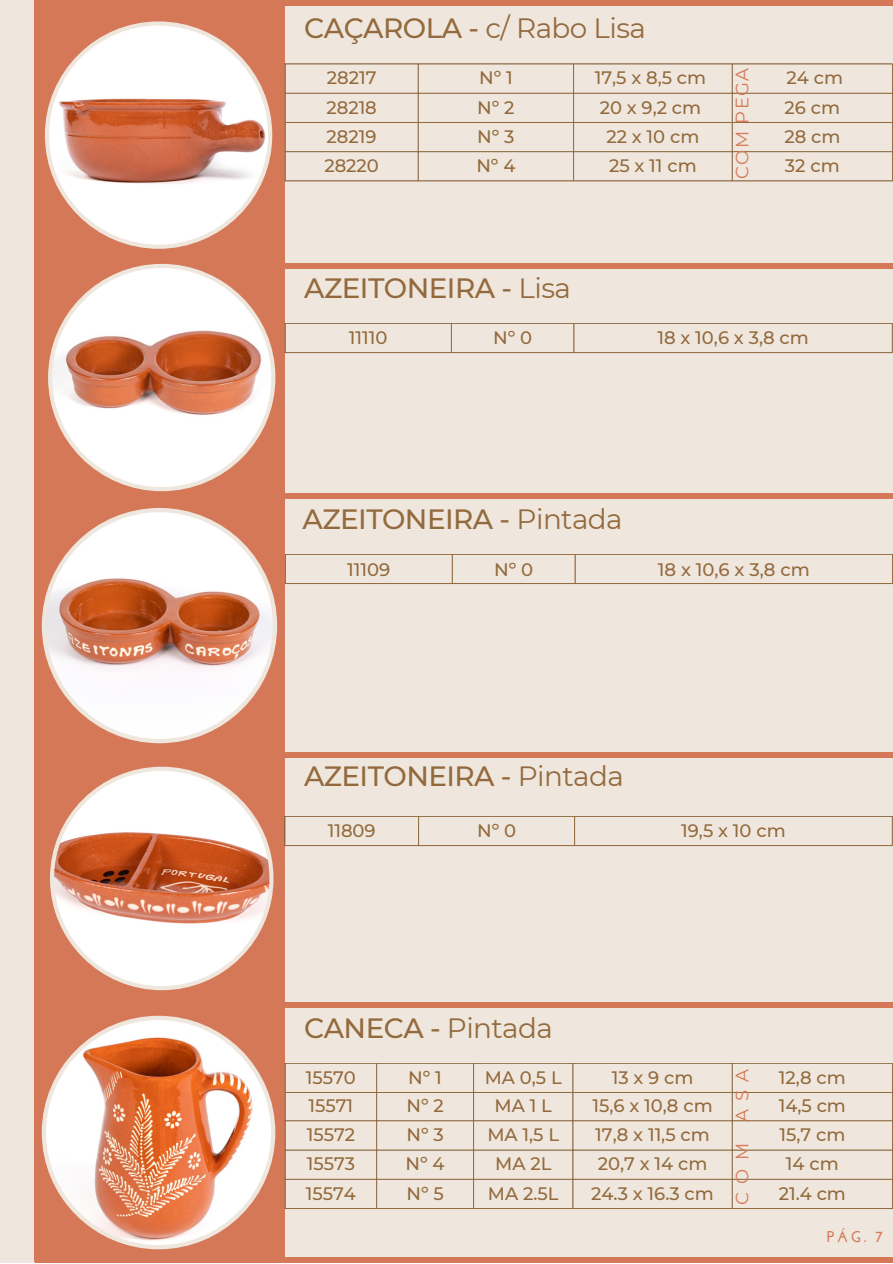
<style>
.page{position:relative;width:893px;height:1264px;background:#fff}
.page>*{position:absolute;margin:0;border:0;box-sizing:border-box;transform-origin:0 0}
.t1{font:500 27.9px "Montserrat";letter-spacing:-.02em;color:#936a3d}
.t2{font:27.9px "Montserrat";letter-spacing:-.02em;color:#936a3d}
.t3{font:500 18px "Montserrat";color:#936a3d}
.t4{font:18px "Montserrat";letter-spacing:.075em;color:#d47857}
.t5{font:700 15.6px "Josefin Sans";color:#d47857}
.s1{font-weight:500}
.s2{font-weight:400}
</style>
<div class="page">
<div style="left:0;top:0;width:892px;height:1262px;background:#efe7dd"></div>
<div style="left:44px;top:263px;width:848px;height:6px;background:#d47857"></div>
<div style="left:36px;top:1256px;width:856px;height:6px;background:#d47857"></div>
<div style="left:34px;top:0;width:251px;height:1262px;background:#d47857"></div>
<svg style="left:45px;top:21px;width:227px;height:228px"></svg>
<svg style="left:42px;top:1015px;width:233px;height:234px"></svg>
<hr style="left:285px;top:64px;width:1px;height:117px;background:#936a3d">
<hr style="left:418px;top:64px;width:1px;height:117px;background:#936a3d">
<hr style="left:573px;top:64px;width:1px;height:117px;background:#936a3d">
<hr style="left:731px;top:64px;width:1px;height:117px;background:#936a3d">
<hr style="left:892px;top:64px;width:1px;height:117px;background:#936a3d">
<hr style="left:285px;top:64px;width:607px;height:1px;background:#936a3d">
<hr style="left:285px;top:93px;width:607px;height:1px;background:#936a3d">
<hr style="left:285px;top:122px;width:607px;height:1px;background:#936a3d">
<hr style="left:285px;top:151px;width:607px;height:1px;background:#936a3d">
<hr style="left:285px;top:181px;width:607px;height:1px;background:#936a3d">
<hr style="left:285px;top:1063px;width:1px;height:145px;background:#936a3d">
<hr style="left:376px;top:1063px;width:1px;height:145px;background:#936a3d">
<hr style="left:473px;top:1063px;width:1px;height:145px;background:#936a3d">
<hr style="left:572px;top:1063px;width:1px;height:145px;background:#936a3d">
<hr style="left:731px;top:1063px;width:1px;height:145px;background:#936a3d">
<hr style="left:892px;top:1063px;width:1px;height:145px;background:#936a3d">
<hr style="left:285px;top:1063px;width:607px;height:1px;background:#936a3d">
<hr style="left:285px;top:1092px;width:607px;height:1px;background:#936a3d">
<hr style="left:285px;top:1120px;width:607px;height:1px;background:#936a3d">
<hr style="left:285px;top:1149px;width:607px;height:1px;background:#936a3d">
<hr style="left:285px;top:1178px;width:607px;height:1px;background:#936a3d">
<hr style="left:285px;top:1208px;width:607px;height:1px;background:#936a3d">
<div style="left:36px;top:0;width:856px;height:6px;background:#d47857"></div>
<div style="left:40px;top:493px;width:852px;height:6px;background:#d47857"></div>
<div style="left:36px;top:1002px;width:856px;height:6px;background:#d47857"></div>
<div style="left:40px;top:752px;width:852px;height:5px;background:#d47857"></div>
<svg style="left:48px;top:264px;width:227px;height:227px"></svg>
<svg style="left:285px;top:324px;width:1px;height:28px"></svg>
<svg style="left:451px;top:324px;width:1px;height:28px"></svg>
<svg style="left:573px;top:324px;width:1px;height:28px"></svg>
<svg style="left:891px;top:324px;width:1px;height:28px"></svg>
<hr style="left:285px;top:323px;width:607px;height:1px;background:#936a3d">
<hr style="left:285px;top:352px;width:607px;height:1px;background:#936a3d">
<svg style="left:42px;top:508px;width:235px;height:235px"></svg>
<svg style="left:285px;top:554px;width:608px;height:30px"></svg>
<hr style="left:285px;top:554px;width:607px;height:1px;background:#936a3d">
<hr style="left:285px;top:583px;width:607px;height:1px;background:#936a3d">
<svg style="left:50px;top:766px;width:223px;height:224px"></svg>
<svg style="left:285px;top:817px;width:1px;height:28px"></svg>
<svg style="left:418px;top:817px;width:1px;height:28px"></svg>
<svg style="left:574px;top:817px;width:1px;height:28px"></svg>
<svg style="left:891px;top:817px;width:1px;height:28px"></svg>
<hr style="left:285px;top:816px;width:607px;height:1px;background:#936a3d">
<hr style="left:285px;top:845px;width:607px;height:1px;background:#936a3d">
<h1 class="t2" style="left:304px;top:11px;width:343px"><span class="s1">CAÇAROLA -</span> c/ Rabo Lisa</h1>
<p class="t4" style="left:731px;top:179px;width:113px;rotate:-90deg">COM PEGA</p>
<p class="t3" style="left:327px;top:67px;width:51px">28217</p>
<p class="t3" style="left:479px;top:67px;width:35px">Nº 1</p>
<p class="t3" style="left:594px;top:67px;width:113px">17,5 x 8,5 cm</p>
<p class="t3" style="left:786px;top:67px;width:58px">24 cm</p>
<p class="t3" style="left:326px;top:96px;width:52px">28218</p>
<p class="t3" style="left:477px;top:96px;width:39px">Nº 2</p>
<p class="t3" style="left:599px;top:96px;width:103px">20 x 9,2 cm</p>
<p class="t3" style="left:784px;top:96px;width:57px">26 cm</p>
<p class="t3" style="left:326px;top:125px;width:51px">28219</p>
<p class="t3" style="left:477px;top:125px;width:39px">Nº 3</p>
<p class="t3" style="left:606px;top:125px;width:95px">22 x 10 cm</p>
<p class="t3" style="left:784px;top:125px;width:58px">28 cm</p>
<p class="t3" style="left:324px;top:155px;width:56px">28220</p>
<p class="t3" style="left:476px;top:155px;width:40px">Nº 4</p>
<p class="t3" style="left:609px;top:155px;width:89px">25 x 11 cm</p>
<p class="t3" style="left:784px;top:155px;width:56px">32 cm</p>
<h1 class="t1" style="left:304px;top:270px;width:268px">AZEITONEIRA - <span class="s2">Lisa</span></h1>
<p class="t3" style="left:349px;top:326px;width:40px">11110</p>
<p class="t3" style="left:493px;top:326px;width:40px">Nº 0</p>
<p class="t3" style="left:657px;top:326px;width:153px">18 x 10,6 x 3,8 cm</p>
<h1 class="t1" style="left:302px;top:502px;width:321px">AZEITONEIRA - <span class="s2">Pintada</span></h1>
<p class="t3" style="left:347px;top:558px;width:45px">11109</p>
<p class="t3" style="left:494px;top:558px;width:41px">Nº 0</p>
<p class="t3" style="left:657px;top:558px;width:153px">18 x 10,6 x 3,8 cm</p>
<h1 class="t1" style="left:304px;top:759px;width:321px">AZEITONEIRA - <span class="s2">Pintada</span></h1>
<p class="t3" style="left:328px;top:819px;width:49px">11809</p>
<p class="t3" style="left:477px;top:819px;width:40px">Nº 0</p>
<p class="t3" style="left:681px;top:819px;width:106px">19,5 x 10 cm</p>
<h1 class="t1" style="left:304px;top:1010px;width:250px">CANECA - <span class="s2">Pintada</span></h1>
<p class="t3" style="left:306px;top:1066px;width:52px">15570</p>
<p class="t3" style="left:408px;top:1066px;width:35px">Nº 1</p>
<p class="t3" style="left:484px;top:1066px;width:79px">MA 0,5 L</p>
<p class="t3" style="left:611px;top:1066px;width:83px">13x9cm</p>
<p class="t3" style="left:778px;top:1066px;width:68px">12,8 cm</p>
<p class="t3" style="left:308px;top:1094px;width:46px">15571</p>
<p class="t3" style="left:406px;top:1094px;width:39px">Nº 2</p>
<p class="t3" style="left:494px;top:1094px;width:59px">MA1L</p>
<p class="t3" style="left:592px;top:1094px;width:122px">15,6 x 10,8 cm</p>
<p class="t3" style="left:778px;top:1094px;width:69px">14,5 cm</p>
<p class="t3" style="left:307px;top:1123px;width:50px">15572</p>
<p class="t3" style="left:406px;top:1123px;width:39px">Nº 3</p>
<p class="t3" style="left:487px;top:1123px;width:73px">MA 1,5 L</p>
<p class="t3" style="left:595px;top:1123px;width:116px">17,8 x 11,5 cm</p>
<p class="t3" style="left:779px;top:1123px;width:67px">15,7 cm</p>
<p class="t3" style="left:307px;top:1152px;width:50px">15573</p>
<p class="t3" style="left:405px;top:1152px;width:40px">Nº 4</p>
<p class="t3" style="left:495px;top:1152px;width:58px">MA 2L</p>
<p class="t3" style="left:597px;top:1152px;width:111px">20,7 x 14 cm</p>
<p class="t3" style="left:785px;top:1152px;width:54px">14 cm</p>
<p class="t3" style="left:306px;top:1182px;width:52px">15574</p>
<p class="t3" style="left:406px;top:1182px;width:39px">Nº 5</p>
<p class="t3" style="left:488px;top:1182px;width:72px">MA 2.5L</p>
<p class="t3" style="left:591px;top:1182px;width:124px">24.3 x 16.3 cm</p>
<p class="t3" style="left:778px;top:1182px;width:69px">21.4 cm</p>
<p class="t4" style="left:731px;top:1204px;width:137px;rotate:-90deg">COM ASA</p>
<p class="t5" style="left:826px;top:1230px;width:58px">PÁG. 7</p>
</div>
